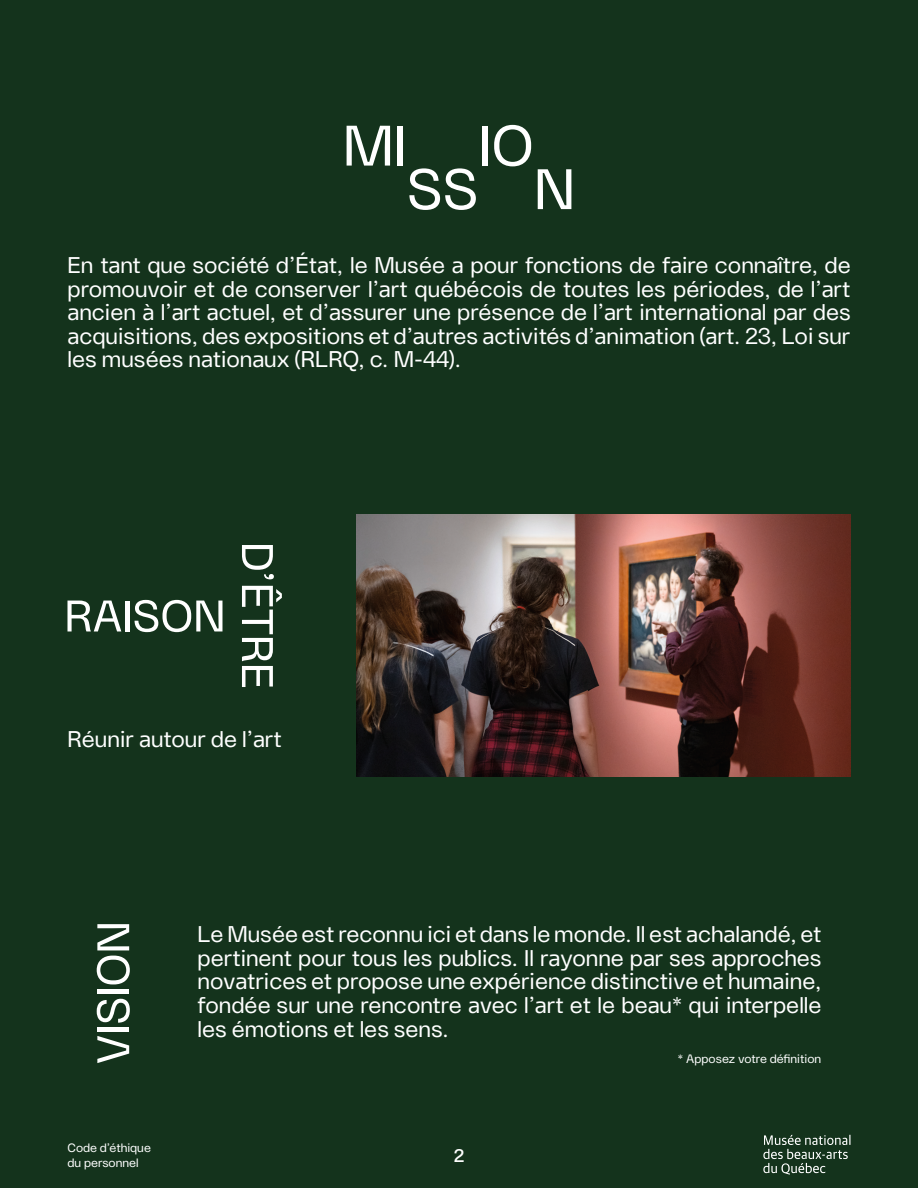
<style>
.page{position:relative;width:918px;height:1188px;background:#14331c}
.page>*{position:absolute;margin:0;border:0;box-sizing:border-box;transform-origin:0 0}
.t1{font:22.5px/23.7px "Winter Sans";color:#fff;text-align:justify}
.t2{font:500 18px "Winter Sans";color:#fff}
.t3{font:12px/14.4px "Winter Sans";color:#fff}
</style>
<div class="page">
<svg style="left:347px;top:126px;width:43px;height:40px"></svg>
<div style="left:398px;top:126px;width:5px;height:40px;background:#fff"></div>
<div style="left:482px;top:126px;width:6px;height:40px;background:#fff"></div>
<svg style="left:494px;top:125px;width:37px;height:41px"></svg>
<svg style="left:409px;top:168px;width:67px;height:42px"></svg>
<svg style="left:538px;top:169px;width:33px;height:40px"></svg>
<svg style="left:67px;top:601px;width:54px;height:30px"></svg>
<div style="left:125px;top:601px;width:5px;height:30px;background:#fff"></div>
<svg style="left:135px;top:600px;width:87px;height:32px"></svg>
<svg style="left:242px;top:545px;width:32px;height:34px"></svg>
<svg style="left:242px;top:586px;width:40px;height:101px"></svg>
<svg style="left:97px;top:1036px;width:32px;height:27px"></svg>
<hr style="left:97px;top:1028px;width:32px;height:4px;background:#fff">
<svg style="left:97px;top:999px;width:33px;height:24px"></svg>
<hr style="left:97px;top:990px;width:32px;height:4px;background:#fff">
<svg style="left:97px;top:956px;width:33px;height:28px"></svg>
<svg style="left:97px;top:924px;width:32px;height:26px"></svg>
<img style="left:357px;top:515px;width:493px;height:262px">
<svg style="left:763px;top:1135px;width:87px;height:40px"></svg>
<p class="t1" style="left:68px;top:253px;width:785px">En tant que société d’État, le Musée a pour fonctions de faire connaître, de promouvoir et de conserver l’art québécois de toutes les périodes, de l’art ancien à l’art actuel, et d’assurer une présence de l’art international par des acquisitions, des expositions et d’autres activités d’animation (art. 23, Loi sur les musées nationaux (RLRQ, c. M-44).</p>
<p class="t1" style="left:68px;top:727px;width:216px">Réunir autour de l’art</p>
<p class="t3" style="left:68px;top:1141px;width:85px">Code d’éthique du personnel</p>
<p class="t1" style="left:198px;top:922px;width:626px">Le Musée est reconnu ici et dans le monde. Il est achalandé, et pertinent pour tous les publics. Il rayonne par ses approches novatrices et propose une expérience distinctive et humaine, fondée sur une rencontre avec l’art et le beau* qui interpelle les émotions et les sens.</p>
<p class="t3" style="left:678px;top:1052px;width:145px">* Apposez votre définition</p>
<p class="t2" style="left:454px;top:1145px;width:12px">2</p>
</div>
